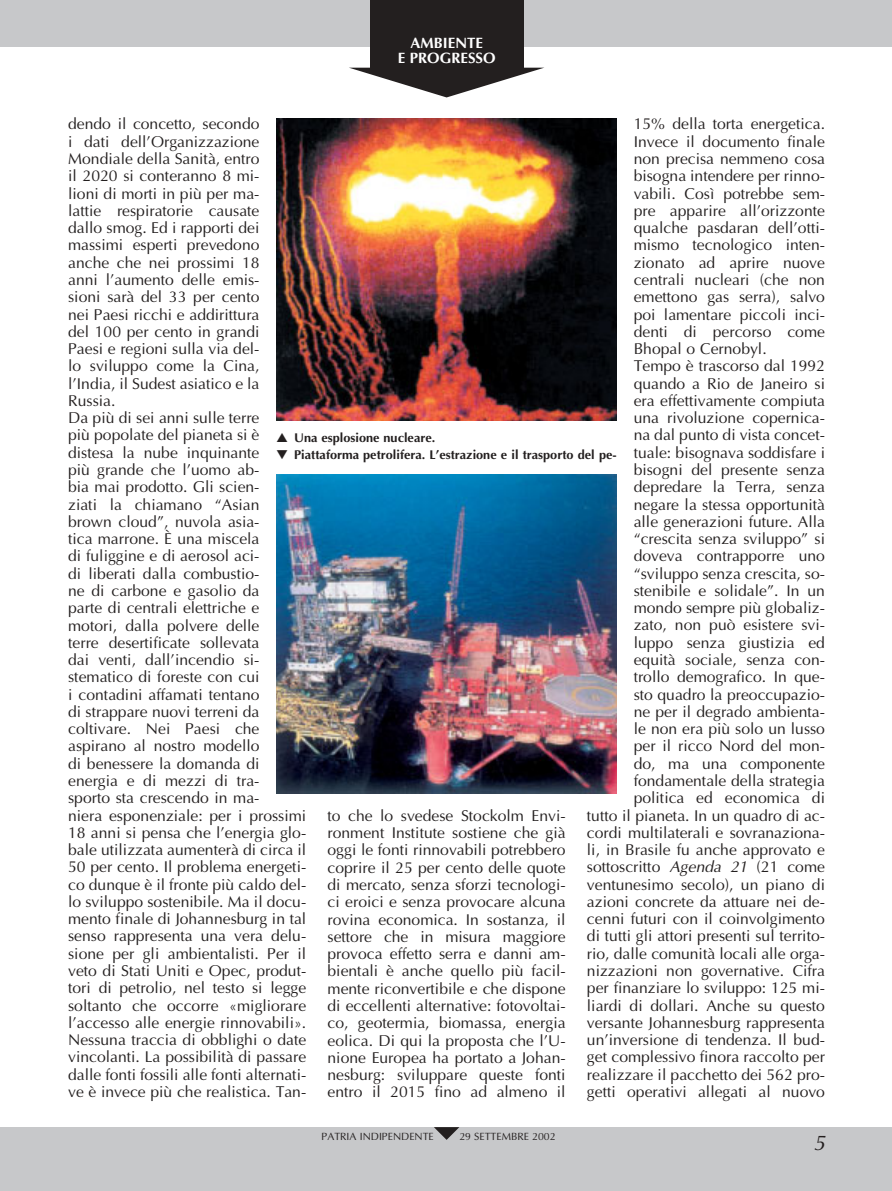
<style>
.page{position:relative;width:892px;height:1191px;background:#fff}
.page>*{position:absolute;margin:0;border:0;box-sizing:border-box;transform-origin:0 0}
.t1{font:italic 21px "Optima";color:#231f1f}
.t2{font:15.75px/17.2px "Optima";color:#231f1f}
.t3{font:700 15px/15.1px "Optima";color:#fff;text-align:center}
.t4{font:700 12.75px "Optima";color:#231f1f}
.t5{font:10.5px "Optima";color:#231f1f}
.s1{font-style:italic}
</style>
<div class="page">
<div style="left:0;top:0;width:892px;height:46px;background:#c7c8ca"></div>
<div style="left:0;top:1126px;width:892px;height:64px;background:#c7c8ca"></div>
<div style="left:370px;top:0;width:153px;height:68px;background:#231f1f"></div>
<svg style="left:350px;top:68px;width:193px;height:29px"></svg>
<svg style="left:434px;top:1126px;width:25px;height:13px"></svg>
<img style="left:277px;top:119px;width:340px;height:302px">
<img style="left:277px;top:474px;width:340px;height:319px">
<p class="t3" style="left:398px;top:37px;width:99px">AMBIENTE<br>E PROGRESSO</p>
<p class="t2" style="left:634px;top:117px;width:193px">15% della torta energetica.</p>
<p class="t2" style="left:634px;top:134px;width:193px">Invece il documento finale</p>
<p class="t2" style="left:634px;top:151px;width:193px">non precisa nemmeno cosa</p>
<p class="t2" style="left:634px;top:169px;width:193px">bisogna intendere per rinno-</p>
<p class="t2" style="left:634px;top:186px;width:193px">vabili. Così potrebbe sem-</p>
<p class="t2" style="left:634px;top:203px;width:193px">pre apparire all’orizzonte</p>
<p class="t2" style="left:634px;top:221px;width:193px">qualche pasdaran dell’otti-</p>
<p class="t2" style="left:634px;top:238px;width:193px">mismo tecnologico inten-</p>
<p class="t2" style="left:634px;top:255px;width:193px">zionato ad aprire nuove</p>
<p class="t2" style="left:634px;top:272px;width:193px">centrali nucleari (che non</p>
<p class="t2" style="left:634px;top:290px;width:193px">emettono gas serra), salvo</p>
<p class="t2" style="left:634px;top:307px;width:193px">poi lamentare piccoli inci-</p>
<p class="t2" style="left:634px;top:324px;width:193px">denti di percorso come</p>
<p class="t2" style="left:634px;top:341px;width:135px">Bhopal o Cernobyl.</p>
<p class="t2" style="left:634px;top:359px;width:193px">Tempo è trascorso dal 1992</p>
<p class="t2" style="left:634px;top:376px;width:193px">quando a Rio de Janeiro si</p>
<p class="t2" style="left:634px;top:393px;width:193px">era effettivamente compiuta</p>
<p class="t2" style="left:634px;top:410px;width:193px">una rivoluzione copernica-</p>
<p class="t2" style="left:634px;top:428px;width:193px">na dal punto di vista concet-</p>
<p class="t2" style="left:634px;top:445px;width:193px">tuale: bisognava soddisfare i</p>
<p class="t2" style="left:634px;top:462px;width:193px">bisogni del presente senza</p>
<p class="t2" style="left:634px;top:480px;width:193px">depredare la Terra, senza</p>
<p class="t2" style="left:634px;top:497px;width:193px">negare la stessa opportunità</p>
<p class="t2" style="left:634px;top:514px;width:193px">alle generazioni future. Alla</p>
<p class="t2" style="left:634px;top:531px;width:193px">“crescita senza sviluppo” si</p>
<p class="t2" style="left:634px;top:549px;width:193px">doveva contrapporre uno</p>
<p class="t2" style="left:634px;top:566px;width:193px">“sviluppo senza crescita, so-</p>
<p class="t2" style="left:634px;top:583px;width:193px">stenibile e solidale”. In un</p>
<p class="t2" style="left:634px;top:600px;width:193px">mondo sempre più globaliz-</p>
<p class="t2" style="left:634px;top:618px;width:193px">zato, non può esistere svi-</p>
<p class="t2" style="left:634px;top:635px;width:193px">luppo senza giustizia ed</p>
<p class="t2" style="left:634px;top:652px;width:193px">equità sociale, senza con-</p>
<p class="t2" style="left:634px;top:669px;width:193px">trollo demografico. In que-</p>
<p class="t2" style="left:634px;top:687px;width:193px">sto quadro la preoccupazio-</p>
<p class="t2" style="left:634px;top:704px;width:193px">ne per il degrado ambienta-</p>
<p class="t2" style="left:634px;top:721px;width:193px">le non era più solo un lusso</p>
<p class="t2" style="left:634px;top:738px;width:193px">per il ricco Nord del mon-</p>
<p class="t2" style="left:634px;top:756px;width:193px">do, ma una componente</p>
<p class="t2" style="left:634px;top:773px;width:193px">fondamentale della strategia</p>
<p class="t2" style="left:634px;top:790px;width:193px">politica ed economica di</p>
<p class="t2" style="left:587px;top:808px;width:240px">tutto il pianeta. In un quadro di ac-</p>
<p class="t2" style="left:587px;top:825px;width:240px">cordi multilaterali e sovranaziona-</p>
<p class="t2" style="left:587px;top:842px;width:240px">li, in Brasile fu anche approvato e</p>
<p class="t2" style="left:587px;top:859px;width:240px">sottoscritto <span class="s1">Agenda 21</span> (21 come</p>
<p class="t2" style="left:587px;top:877px;width:240px">ventunesimo secolo), un piano di</p>
<p class="t2" style="left:587px;top:894px;width:240px">azioni concrete da attuare nei de-</p>
<p class="t2" style="left:587px;top:911px;width:240px">cenni futuri con il coinvolgimento</p>
<p class="t2" style="left:587px;top:928px;width:240px">di tutti gli attori presenti sul territo-</p>
<p class="t2" style="left:587px;top:946px;width:240px">rio, dalle comunità locali alle orga-</p>
<p class="t2" style="left:587px;top:963px;width:240px">nizzazioni non governative. Cifra</p>
<p class="t2" style="left:587px;top:980px;width:240px">per finanziare lo sviluppo: 125 mi-</p>
<p class="t2" style="left:587px;top:997px;width:240px">liardi di dollari. Anche su questo</p>
<p class="t2" style="left:587px;top:1015px;width:240px">versante Johannesburg rappresenta</p>
<p class="t2" style="left:587px;top:1032px;width:240px">un’inversione di tendenza. Il bud-</p>
<p class="t2" style="left:587px;top:1049px;width:240px">get complessivo finora raccolto per</p>
<p class="t2" style="left:587px;top:1067px;width:240px">realizzare il pacchetto dei 562 pro-</p>
<p class="t2" style="left:587px;top:1084px;width:240px">getti operativi allegati al nuovo</p>
<p class="t2" style="left:68px;top:117px;width:240px">dendo il concetto, secondo<br>i dati dell’Organizzazione<br>Mondiale della Sanità, entro<br>il 2020 si conteranno 8 mi-<br>lioni di morti in più per ma-<br>lattie respiratorie causate<br>dallo smog. Ed i rapporti dei massimi esperti prevedono<br>anche che nei prossimi 18<br>anni l’aumento delle emis-<br>sioni sarà del 33 per cento<br>nei Paesi ricchi e addirittura<br>del 100 per cento in grandi<br>Paesi e regioni sulla via del-<br>lo sviluppo come la Cina, l’India, il Sudest asiatico e la<br>Russia.<br>Da più di sei anni sulle terre<br>più popolate del pianeta si è distesa la nube inquinante<br>più grande che l’uomo ab-<br>bia mai prodotto. Gli scien-<br>ziati la chiamano “Asian brown cloud”, nuvola asia-<br>tica marrone. È una miscela<br>di fuliggine e di aerosol aci-<br>di liberati dalla combustio-<br>ne di carbone e gasolio da<br>parte di centrali elettriche e motori, dalla polvere delle<br>terre desertificate sollevata<br>dai venti, dall’incendio si&shy;stematico di foreste con cui<br>i contadini affamati tentano<br>di strappare nuovi terreni da coltivare. Nei Paesi che aspirano al nostro modello<br>di benessere la domanda di energia e di mezzi di tra-<br>sporto sta crescendo in ma-<br>niera esponenziale: per i prossimi<br>18 anni si pensa che l’energia glo&shy;bale utilizzata aumenterà di circa il<br>50 per cento. Il problema energeti&shy;co dunque è il fronte più caldo del&shy;lo sviluppo sostenibile. Ma il docu&shy;mento finale di Johannesburg in tal senso rappresenta una vera delu&shy;sione per gli ambientalisti. Per il veto di Stati Uniti e Opec, produt&shy;tori di petrolio, nel testo si legge soltanto che occorre «migliorare l’accesso alle energie rinnovabili».<br>Nessuna traccia di obblighi o date vincolanti. La possibilità di passare dalle fonti fossili alle fonti alternati&shy;ve è invece più che realistica. Tan-</p>
<p class="t4" style="left:277px;top:432px;width:160px">▲ Una esplosione nucleare.</p>
<p class="t4" style="left:277px;top:449px;width:342px">▼ Piattaforma petrolifera. L’estrazione e il trasporto del pe-</p>
<p class="t2" style="left:328px;top:808px;width:240px;text-align:justify">to che lo svedese Stockolm Envi&shy;ronment Institute sostiene che già oggi le fonti rinnovabili potrebbero coprire il 25 per cento delle quote di mercato, senza sforzi tecnologi&shy;ci eroici e senza provocare alcuna rovina economica. In sostanza, il settore che in misura maggiore provoca effetto serra e danni am&shy;bientali è anche quello più facil&shy;mente riconvertibile e che dispone di eccellenti alternative: fotovoltai&shy;co, geotermia, biomassa, energia eolica. Di qui la proposta che l’U&shy;nione Europea ha portato a Johan&shy;nesburg: sviluppare queste fonti entro il 2015 fino ad almeno il</p>
<p class="t5" style="left:322px;top:1131px;width:114px">PATRIA INDIPENDENTE</p>
<p class="t5" style="left:459px;top:1131px;width:98px">29 SETTEMBRE 2002</p>
<h1 class="t1" style="left:813px;top:1133px;width:13px">5</h1>
</div>
